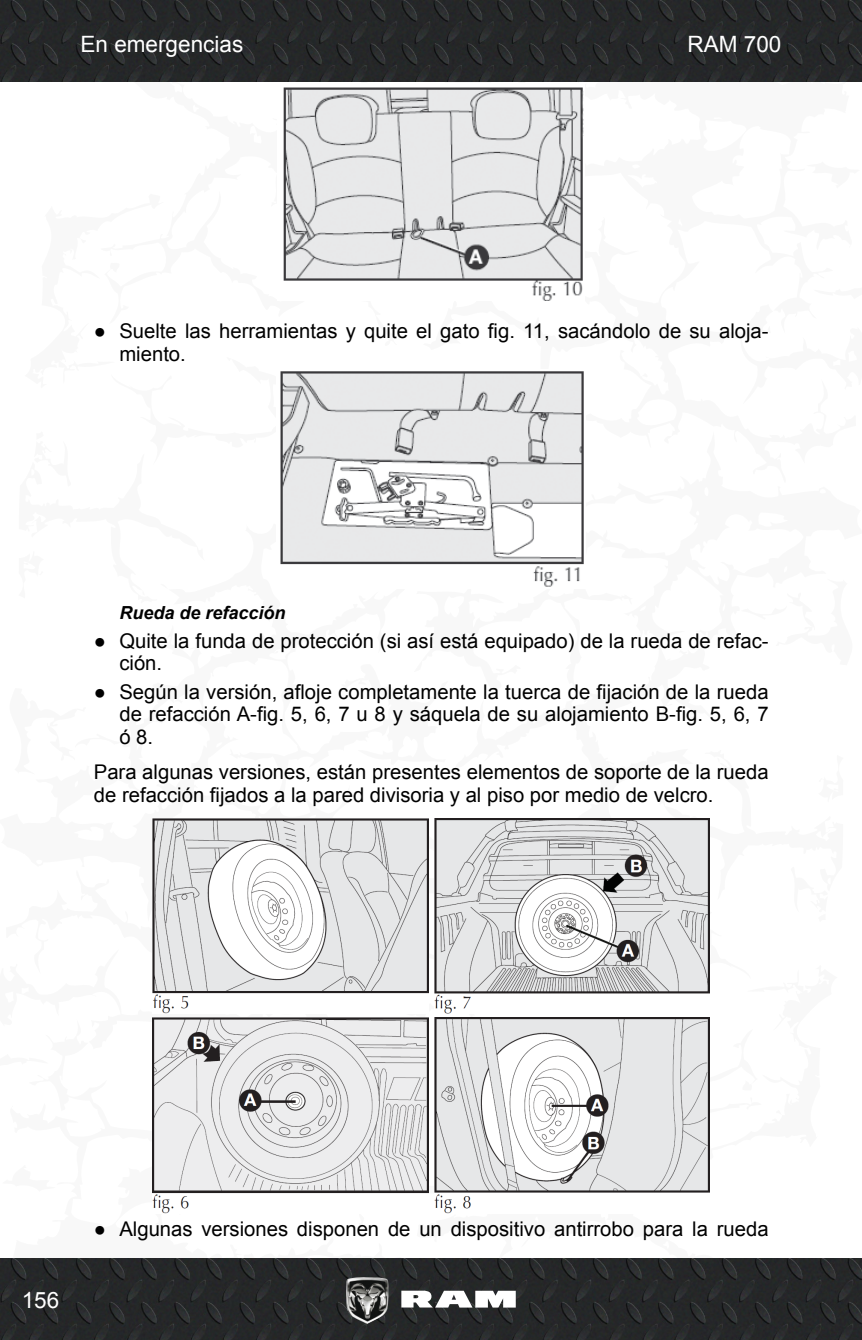
<style>
.page{position:relative;width:862px;height:1340px;background:#fff}
.page>*{position:absolute;margin:0;border:0;box-sizing:border-box;transform-origin:0 0}
.t1{font:22.5px "Arial";color:#fff}
._4_Normal{font:20.25px/22.5px "Arial";color:#000}
._3a_Negritas{font:italic 700 18px "Arial";color:#000}
</style>
<div class="page">
<svg style="left:861px;top:39px;width:1px;height:1259px"></svg>
<img style="left:0;top:0;width:861px;height:81px">
<img style="left:0;top:1258px;width:861px;height:81px">
<svg style="left:401px;top:1290px;width:114px;height:17px"></svg>
<img style="left:346px;top:1276px;width:42px;height:47px">
<img style="left:283px;top:87px;width:301px;height:214px">
<img style="left:280px;top:371px;width:304px;height:216px">
<img style="left:153px;top:818px;width:275px;height:195px">
<img style="left:434px;top:818px;width:275px;height:195px">
<img style="left:153px;top:1017px;width:275px;height:196px">
<img style="left:434px;top:1017px;width:275px;height:196px">
<p class="t1" style="left:80px;top:29px;width:164px">En emergencias</p>
<p class="t1" style="left:687px;top:29px;width:95px">RAM 700</p>
<p class="_4_Normal" style="left:119px;top:320px;width:650px;text-indent:-26px">● Suelte las herramientas y quite el gato fig. 11, sacándolo de su aloja&shy;miento.</p>
<p class="_3a_Negritas" style="left:119px;top:600px;width:168px">Rueda de refacción</p>
<p class="_4_Normal" style="left:119px;top:629px;width:650px;text-indent:-26px">● Quite la funda de protección (si así está equipado) de la rueda de refac&shy;ción.</p>
<p class="_4_Normal" style="left:119px;top:681px;width:650px;text-align:justify;text-indent:-26px">● Según la versión, afloje completamente la tuerca de fijación de la rueda de refacción A-fig. 5, 6, 7 u 8 y sáquela de su alojamiento B-fig. 5, 6, 7 ó 8.</p>
<p class="_4_Normal" style="left:94px;top:761px;width:676px">Para algunas versiones, están presentes elementos de soporte de la rueda de refacción fijados a la pared divisoria y al piso por medio de velcro.</p>
<p class="t1" style="left:22px;top:1284px;width:39px">156</p>
<p class="_4_Normal" style="left:94px;top:1217px;width:676px">● Algunas versiones disponen de un dispositivo antirrobo para la rueda</p>
</div>
